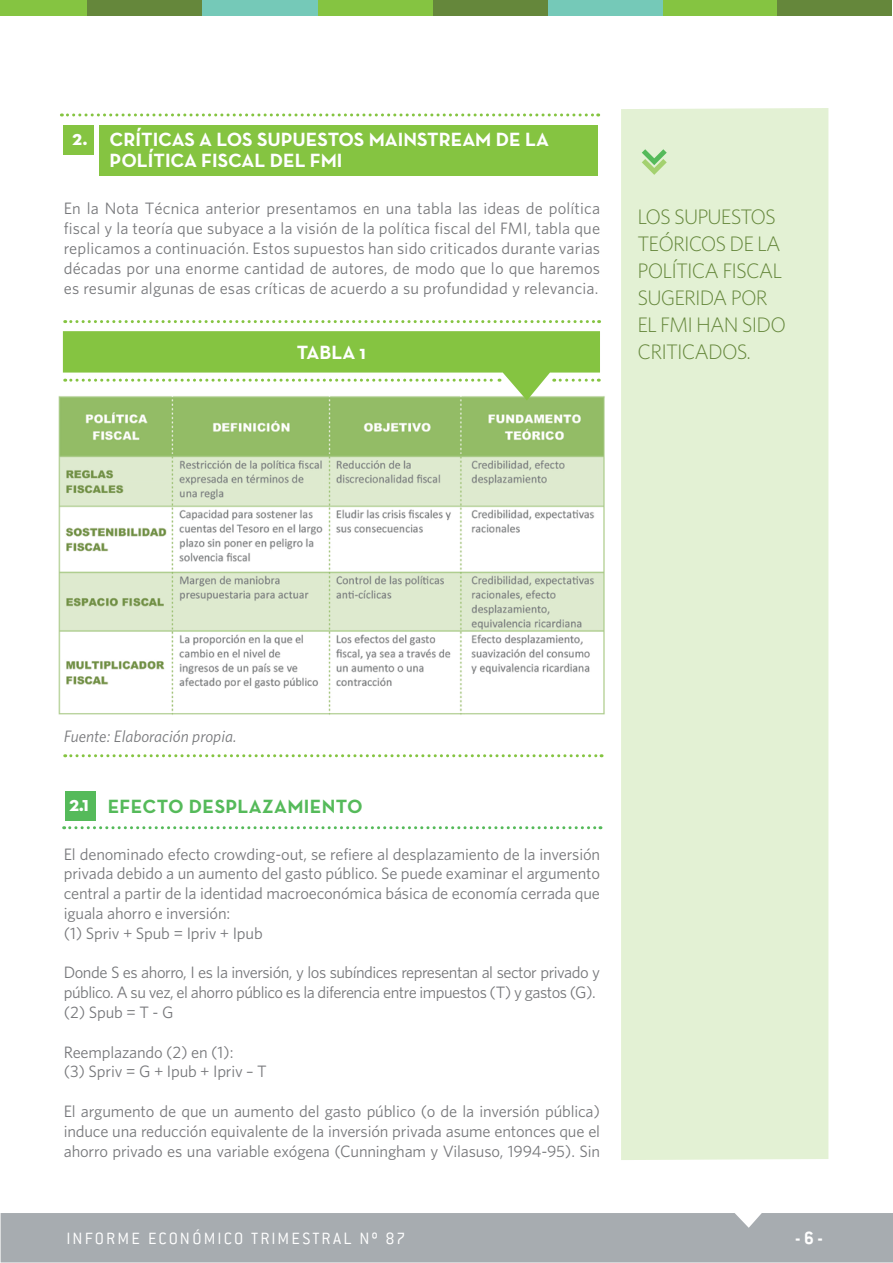
<style>
.page{position:relative;width:893px;height:1263px;background:#fff}
.page>*{position:absolute;margin:0;border:0;box-sizing:border-box;transform-origin:0 0}
.t1{font:300 21px/27px "Whitney";letter-spacing:-.04em;color:#65873b}
.t2{font:700 21px "Neutra Text";color:#fff}
.t3{font:700 19.5px/21px "Neutra Text";color:#fff}
.t4{font:700 19.5px "Neutra Text";letter-spacing:.02em;color:#55ba5a}
.t5{font:700 19.5px "Conduit ITC";color:#fff}
.t6{font:300 18px "Conduit ITC";letter-spacing:.115em;color:#fff}
.t7{font:16.5px/19.8px "Whitney";letter-spacing:-.01em;color:#77787b;text-align:justify}
.t8{font:16.5px/19.8px "Whitney";letter-spacing:-.03em;color:#77787b}
.t9{font:italic 16.5px "Whitney";color:#77787b}
.s1{font-size:21px;color:#fff}
</style>
<div class="page">
<div style="left:1px;top:1213px;width:892px;height:49px;background:#a7acb0"></div>
<div style="left:777px;top:1px;width:115px;height:15px;background:#65873b"></div>
<div style="left:662px;top:1px;width:115px;height:15px;background:#85c441"></div>
<div style="left:548px;top:1px;width:114px;height:15px;background:#75c9b8"></div>
<div style="left:433px;top:1px;width:115px;height:15px;background:#65873b"></div>
<div style="left:318px;top:1px;width:115px;height:15px;background:#85c441"></div>
<div style="left:87px;top:1px;width:115px;height:15px;background:#65873b"></div>
<div style="left:0;top:1px;width:87px;height:15px;background:#85c441"></div>
<div style="left:202px;top:1px;width:116px;height:15px;background:#75c9b8"></div>
<img style="left:58px;top:396px;width:547px;height:319px">
<div style="left:621px;top:108px;width:207px;height:1052px;background:#e3f1d4"></div>
<div style="left:63px;top:125px;width:31px;height:29px;background:#85c441"></div>
<div style="left:100px;top:125px;width:498px;height:51px;background:#85c441"></div>
<svg style="left:61px;top:113px;width:538px;height:3px"></svg>
<svg style="left:642px;top:149px;width:25px;height:26px"></svg>
<svg style="left:65px;top:320px;width:535px;height:3px"></svg>
<svg style="left:65px;top:754px;width:537px;height:3px"></svg>
<svg style="left:63px;top:331px;width:537px;height:69px"></svg>
<div style="left:65px;top:791px;width:31px;height:30px;background:#55ba5a"></div>
<svg style="left:64px;top:826px;width:537px;height:3px"></svg>
<p class="t2" style="left:72px;top:125px;width:17px">2.</p>
<p class="t3" style="left:110px;top:129px;width:441px">CRÍTICAS A LOS SU PUESTOS MAINSTREAM DE LA<br>POLÍTICA FISCAL DEL FMI</p>
<p class="t7" style="left:64px;top:198px;width:538px">En la Nota Técnica anterior presentamos en una tabla las ideas de política fiscal y la teoría que subyace a la visión de la política fiscal del FMI, tabla que replicamos a continuación. Estos supuestos han sido criticados durante varias décadas por una enorme cantidad de autores, de modo que lo que haremos es resumir algunas de esas críticas de acuerdo a su profundidad y relevancia.</p>
<p class="t3" style="left:297px;top:341px;width:71px">TABLA 1</p>
<p class="t1" style="left:637px;top:202px;width:150px">LOS SUPUESTOS<br>TEÓRICOS DE LA<br>POLÍTICA FISCAL<br>SUGERIDA POR<br>EL FMI HAN SIDO<br>CRITICADOS.</p>
<p class="t9" style="left:64px;top:727px;width:174px">Fuente: Elaboración propia.</p>
<p class="t4" style="left:69px;top:794px;width:64px"><span class="s1">2.1</span> EFECTO</p>
<p class="t4" style="left:189px;top:794px;width:112px">DESPLAZAMIENTO</p>
<p class="t7" style="left:64px;top:843px;width:538px;text-align:left">El denominado efecto crowding-out, se refiere al desplazamiento de la inversión privada debido a un aumento del gasto público. Se puede examinar el argumento central a partir de la identidad macroeconómica básica de economía cerrada que iguala ahorro e inversión:<br>(1) Spriv + Spub = Ipriv + Ipub</p>
<p class="t8" style="left:64px;top:962px;width:538px">Donde S es ahorro, I es la inversión, y los subíndices representan al sector privado y público. A su vez, el ahorro público es la diferencia entre impuestos (T) y gastos (G). (2) Spub = T - G</p>
<p class="t7" style="left:64px;top:1041px;width:205px">Reemplazando (2) en (1):<br>(3) Spriv = G + Ipub + Ipriv – T</p>
<p class="t7" style="left:64px;top:1101px;width:538px">El argumento de que un aumento del gasto público (o de la inversión pública) induce una reducción equivalente de la inversión privada asume entonces que el ahorro privado es una variable exógena (Cunningham y Vilasuso, 1994-95). Sin</p>
<p class="t6" style="left:66px;top:1228px;width:340px">INFORME ECONÓMICO TRIMESTRAL Nº 87</p>
<p class="t5" style="left:795px;top:1227px;width:29px">- 6 -</p>
</div>
